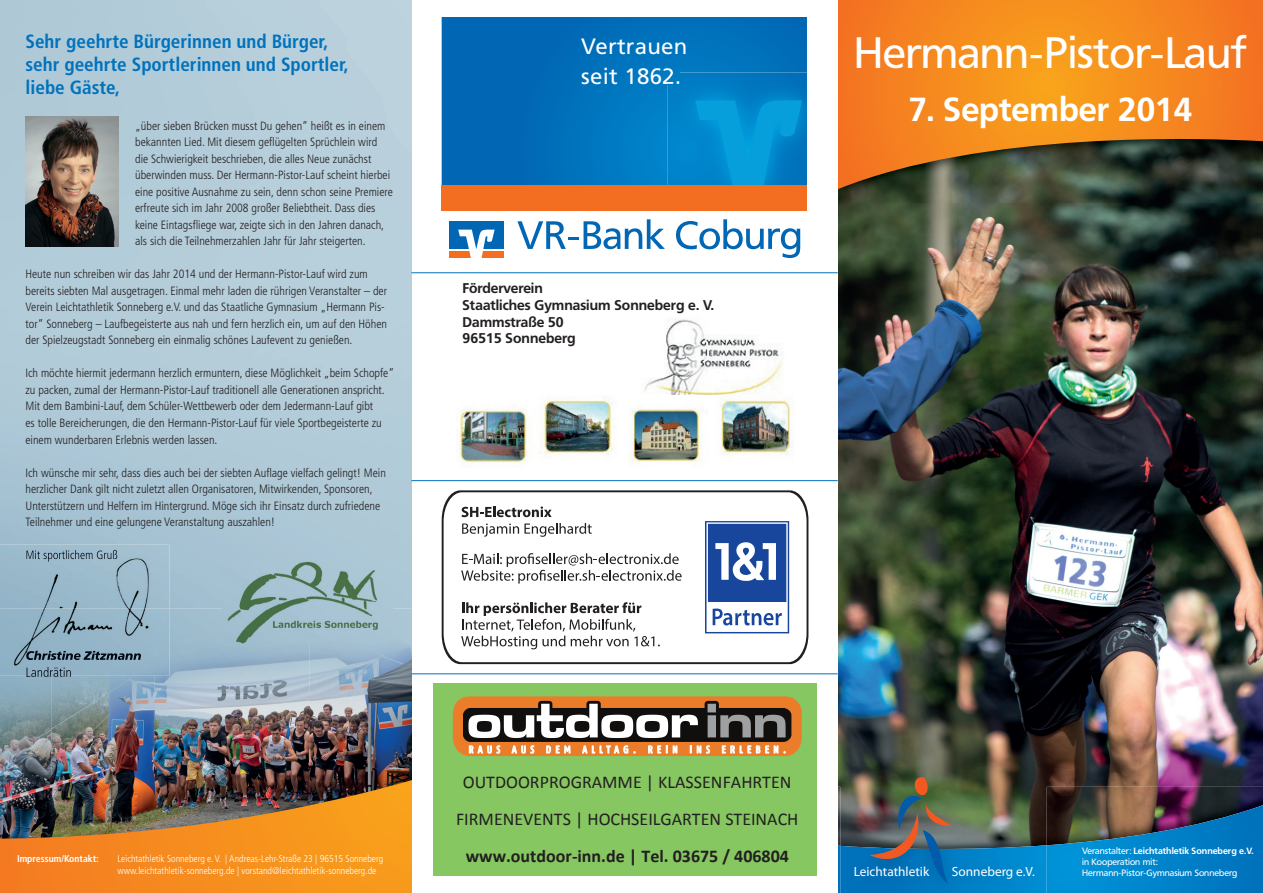
<style>
.page{position:relative;width:1263px;height:893px;background:#fff}
.page>*{position:absolute;margin:0;border:0;box-sizing:border-box;transform-origin:0 0}
.t1{font:43.5px "Frutiger VR";color:#fff}
.t2{font:700 33px "Frutiger VR";color:#fff}
.t3{font:22.2px/29.4px "Frutiger LT Std";letter-spacing:.01em;color:#fff}
.t4{font:700 condensed 19.2px/23px "Frutiger LT";color:#0072bc}
.t5{font:18px/36.9px "Calibri";color:#231f20;text-align:center}
.t6{font:700 18px "Calibri";color:#231f20}
.t7{font:700 13.95px/16.8px "Frutiger VR";color:#231f20}
.t8{font:300 condensed 13.5px "Frutiger LT";color:#231f20}
.t9{font:13.35px "Myriad Pro";color:#fff}
.t10{font:300 condensed 12px/16.5px "Frutiger LT";color:#231f20}
.t11{font:300 condensed 9.75px/12px "Frutiger LT";color:#fff}
.t12{font:700 condensed 9.75px "Frutiger LT";color:#fff}
.t13{font:9px/10.8px "Frutiger VR";color:#fff}
.s1{font-weight:700}
</style>
<div class="page">
<img style="left:0;top:0;width:412px;height:608px">
<img style="left:0;top:676px;width:51px;height:99px">
<img style="left:155px;top:608px;width:257px;height:167px">
<img style="left:51px;top:676px;width:104px;height:99px">
<img style="left:27px;top:676px;width:44px;height:1px">
<img style="left:0;top:775px;width:412px;height:5px">
<img style="left:0;top:780px;width:412px;height:113px">
<img style="left:26px;top:117px;width:92px;height:129px">
<img style="left:0;top:544px;width:169px;height:132px">
<img style="left:26px;top:550px;width:91px;height:12px">
<img style="left:26px;top:651px;width:115px;height:9px">
<img style="left:27px;top:667px;width:44px;height:9px">
<img style="left:222px;top:559px;width:170px;height:85px">
<img style="left:838px;top:202px;width:425px;height:574px">
<img style="left:838px;top:189px;width:425px;height:13px">
<svg style="left:838px;top:0;width:425px;height:189px;background:#ce7922"></svg>
<img style="left:841px;top:768px;width:205px;height:8px">
<img style="left:838px;top:776px;width:425px;height:117px">
<svg style="left:442px;top:17px;width:365px;height:168px;background:#006eb9"></svg>
<img style="left:667px;top:210px;width:140px;height:1px">
<img style="left:667px;top:73px;width:140px;height:112px">
<svg style="left:667px;top:73px;width:12px;height:11px"></svg>
<svg style="left:695px;top:100px;width:107px;height:85px;background:#0290d2"></svg>
<div style="left:442px;top:185px;width:365px;height:25px;background:#f36e21"></div>
<div style="left:449px;top:221px;width:55px;height:28px;background:#0166b3"></div>
<div style="left:449px;top:251px;width:55px;height:7px;background:#f36e21"></div>
<svg style="left:458px;top:230px;width:37px;height:28px"></svg>
<svg style="left:517px;top:219px;width:148px;height:30px"></svg>
<svg style="left:676px;top:219px;width:124px;height:39px"></svg>
<img style="left:644px;top:319px;width:139px;height:76px">
<img style="left:460px;top:396px;width:334px;height:69px">
<hr style="left:411px;top:272px;width:427px;height:1px;background:#0072bc">
<hr style="left:411px;top:480px;width:427px;height:1px;background:#0072bc">
<hr style="left:411px;top:673px;width:427px;height:1px;background:#0072bc">
<svg style="left:442px;top:490px;width:366px;height:174px;background:#5b5859"></svg>
<svg style="left:444px;top:492px;width:362px;height:170px"></svg>
<svg style="left:705px;top:521px;width:84px;height:112px"></svg>
<svg style="left:461px;top:602px;width:199px;height:47px"></svg>
<svg style="left:461px;top:553px;width:221px;height:31px"></svg>
<svg style="left:462px;top:506px;width:90px;height:11px"></svg>
<svg style="left:462px;top:523px;width:130px;height:14px"></svg>
<div style="left:434px;top:684px;width:382px;height:192px;background:#87c762"></div>
<svg style="left:453px;top:696px;width:349px;height:60px;background:#a27754"></svg>
<h3 class="t4" style="left:26px;top:30px;width:325px">Sehr geehrte Bürgerinnen und Bürger, sehr geehrte Sportlerinnen und Sportler, liebe Gäste,</h3>
<p class="t10" style="left:135px;top:118px;width:259px">„über sieben Brücken musst Du gehen“ heißt es in einem bekannten Lied. Mit diesem geflügelten Sprüchlein wird die Schwierigkeit beschrieben, die alles Neue zunächst überwinden muss. Der Hermann-Pistor-Lauf scheint hierbei eine positive Ausnahme zu sein, denn schon seine Premiere erfreute sich im Jahr 2008 großer Beliebtheit. Dass dies keine Eintagsfliege war, zeigte sich in den Jahren danach, als sich die Teilnehmerzahlen Jahr für Jahr steigerten.</p>
<p class="t10" style="left:26px;top:266px;width:363px">Heute nun schreiben wir das Jahr 2014 und der Hermann-Pistor-Lauf wird zum bereits siebten Mal ausgetragen. Einmal mehr laden die rührigen Veranstalter – der Verein Leichtathletik Sonneberg e.V. und das Staatliche Gymnasium „Hermann Pis&shy;tor“ Sonneberg – Laufbegeisterte aus nah und fern herzlich ein, um auf den Höhen der Spielzeugstadt Sonneberg ein einmalig schönes Laufevent zu genießen.</p>
<p class="t10" style="left:26px;top:365px;width:370px">Ich möchte hiermit jedermann herzlich ermuntern, diese Möglichkeit „beim Schopfe“ zu packen, zumal der Hermann-Pistor-Lauf traditionell alle Generationen anspricht.<br>Mit dem Bambini-Lauf, dem Schüler-Wettbewerb oder dem Jedermann-Lauf gibt<br>es tolle Bereicherungen, die den Hermann-Pistor-Lauf für viele Sportbegeisterte zu einem wunderbaren Erlebnis werden lassen.</p>
<p class="t10" style="left:26px;top:464px;width:362px">Ich wünsche mir sehr, dass dies auch bei der siebten Auflage vielfach gelingt! Mein herzlicher Dank gilt nicht zuletzt allen Organisatoren, Mitwirkenden, Sponsoren, Unterstützern und Helfern im Hintergrund. Möge sich ihr Einsatz durch zufriedene Teilnehmer und eine gelungene Veranstaltung auszahlen!</p>
<p class="t8" style="left:26px;top:665px;width:48px">Landrätin</p>
<p class="t12" style="left:17px;top:853px;width:83px">Impressum/Kontakt:</p>
<p class="t11" style="left:117px;top:853px;width:267px">Leichtathletik Sonneberg e. V. | Andreas-Lehr-Straße 23 | 96515 Sonneberg www.leichtathletik-sonneberg.de | vorstand@leichtathletik-sonneberg.de</p>
<h3 class="t3" style="left:581px;top:32px;width:108px">Vertrauen seit 1862.</h3>
<p class="t7" style="left:463px;top:280px;width:253px">Förderverein<br>Staatliches Gymnasium Sonneberg e. V.<br>Dammstraße 50<br>96515 Sonneberg</p>
<h1 class="t1" style="left:854px;top:27px;width:394px">Hermann-Pistor-Lauf</h1>
<h2 class="t2" style="left:908px;top:89px;width:285px">7. September 2014</h2>
<h3 class="t5" style="left:456px;top:764px;width:344px">OUTDOORPROGRAMME | KLASSENFAHRTEN<br>FIRMENEVENTS | HOCHSEILGARTEN STEINACH</h3>
<h3 class="t6" style="left:466px;top:845px;width:325px">www.outdoor-inn.de | Tel. 03675 / 406804</h3>
<p class="t9" style="left:854px;top:863px;width:77px">Leichtathletik</p>
<p class="t9" style="left:952px;top:863px;width:85px">Sonneberg e.V.</p>
<p class="t13" style="left:1082px;top:846px;width:173px">Veranstalter: <span class="s1">Leichtathletik Sonneberg e.V. </span>in Kooperation mit:<br>Hermann-Pistor-Gymnasium Sonneberg</p>
</div>
